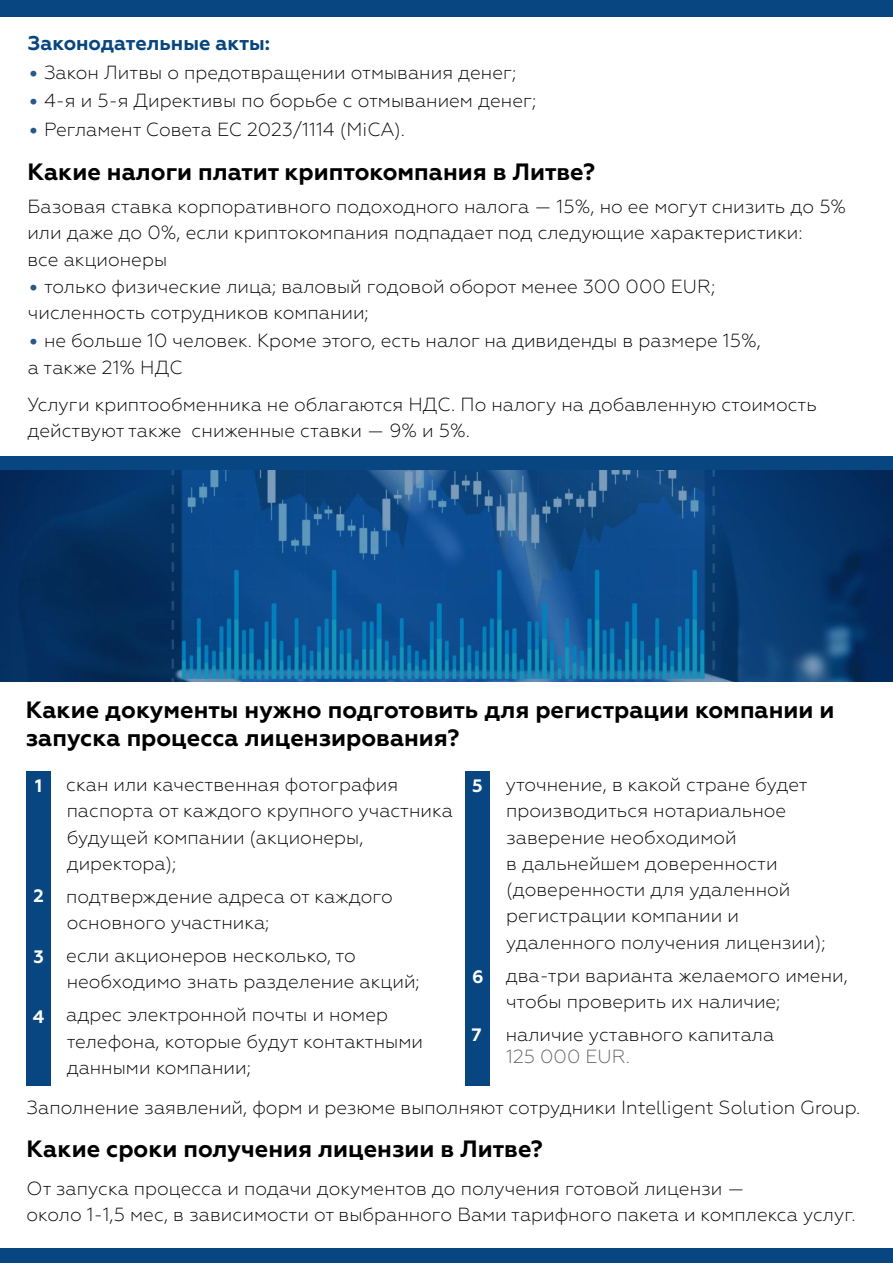
<style>
.page{position:relative;width:893px;height:1263px;background:#fff}
.page>*{position:absolute;margin:0;border:0;box-sizing:border-box;transform-origin:0 0}
.t1{font:700 23.55px/28.3px "Geometria";color:#000}
.t2{font:700 19.95px "Geometria";color:#074680}
.t3{font:300 18.9px/26.2px "Geometria";color:#000}
.t4{font:300 18.9px "Geometria";color:#606060}
.t5{font:700 18px "Geometria";color:#fff}
.s1{font-size:30px;color:#28578d}
</style>
<div class="page">
<div style="left:1px;top:0;width:892px;height:17px;background:#074680"></div>
<div style="left:1px;top:1249px;width:892px;height:14px;background:#074680"></div>
<div style="left:26px;top:771px;width:25px;height:315px;background:#074680"></div>
<div style="left:465px;top:771px;width:25px;height:315px;background:#074680"></div>
<div style="left:0;top:456px;width:893px;height:23px;background:#074680"></div>
<svg style="left:0;top:470px;width:893px;height:212px;background:#0e4a82"></svg>
<p class="t2" style="left:28px;top:31px;width:244px">Законодательные акты:</p>
<p class="t3" style="left:27px;top:59px;width:491px"><span class="s1">•</span> Закон Литвы о предотвращении отмывания денег;</p>
<p class="t3" style="left:27px;top:87px;width:511px"><span class="s1">•</span> 4-я и 5-я Директивы по борьбе с отмыванием денег;</p>
<p class="t3" style="left:27px;top:116px;width:379px"><span class="s1">•</span> Регламент Совета ЕС 2023/1114 (MiCA).</p>
<p class="t1" style="left:27px;top:158px;width:569px">Какие налоги платит криптокомпания в Литве?</p>
<p class="t3" style="left:27px;top:193px;width:820px">Базовая ставка корпоративного подоходного налога — 15%, но ее могут снизить до 5% или даже до 0%, если криптокомпания подпадает под следующие характеристики:<br>все акционеры</p>
<p class="t3" style="left:27px;top:273px;width:689px"><span class="s1">•</span> только физические лица; валовый годовой оборот менее 300 000 EUR; численность сотрудников компании;</p>
<p class="t3" style="left:27px;top:328px;width:735px"><span class="s1">•</span> не больше 10 человек. Кроме этого, есть налог на дивиденды в размере 15%, а также 21% НДС</p>
<p class="t3" style="left:27px;top:391px;width:791px">Услуги криптообменника не облагаются НДС. По налогу на добавленную стоимость действуют также сниженные ставки — 9% и 5%.</p>
<p class="t1" style="left:26px;top:696px;width:810px">Какие документы нужно подготовить для регистрации компании и запуска процесса лицензирования?</p>
<p class="t5" style="left:35px;top:775px;width:9px">1</p>
<p class="t5" style="left:33px;top:885px;width:12px">2</p>
<p class="t5" style="left:33px;top:946px;width:12px">3</p>
<p class="t5" style="left:33px;top:1006px;width:13px">4</p>
<p class="t3" style="left:66px;top:771px;width:388px">скан или качественная фотография паспорта от каждого крупного участника будущей компании (акционеры, директора);</p>
<p class="t3" style="left:66px;top:883px;width:328px">подтверждение адреса от каждого основного участника;</p>
<p class="t3" style="left:66px;top:942px;width:355px">если акционеров несколько, то необходимо знать разделение акций;</p>
<p class="t3" style="left:66px;top:1002px;width:358px">адрес электронной почты и номер телефона, которые будут контактными данными компании;</p>
<p class="t5" style="left:472px;top:775px;width:12px">5</p>
<p class="t5" style="left:472px;top:966px;width:13px">6</p>
<p class="t5" style="left:472px;top:1024px;width:12px">7</p>
<p class="t3" style="left:506px;top:771px;width:321px">уточнение, в какой стране будет производиться нотариальное заверение необходимой<br>в дальнейшем доверенности (доверенности для удаленной регистрации компании и удаленного получения лицензии);</p>
<p class="t3" style="left:506px;top:962px;width:344px">два-три варианта желаемого имени, чтобы проверить их наличие;</p>
<p class="t3" style="left:506px;top:1021px;width:270px">наличие уставного капитала</p>
<p class="t4" style="left:506px;top:1046px;width:125px">125 000 EUR.</p>
<p class="t3" style="left:27px;top:1094px;width:835px">Заполнение заявлений, форм и резюме выполняют сотрудники Intelligent Solution Group.</p>
<p class="t1" style="left:27px;top:1134px;width:518px">Какие сроки получения лицензии в Литве?</p>
<p class="t3" style="left:27px;top:1175px;width:831px">От запуска процесса и подачи документов до получения готовой лицензи —<br>около 1-1,5 мес, в зависимости от выбранного Вами тарифного пакета и комплекса услуг.</p>
</div>
